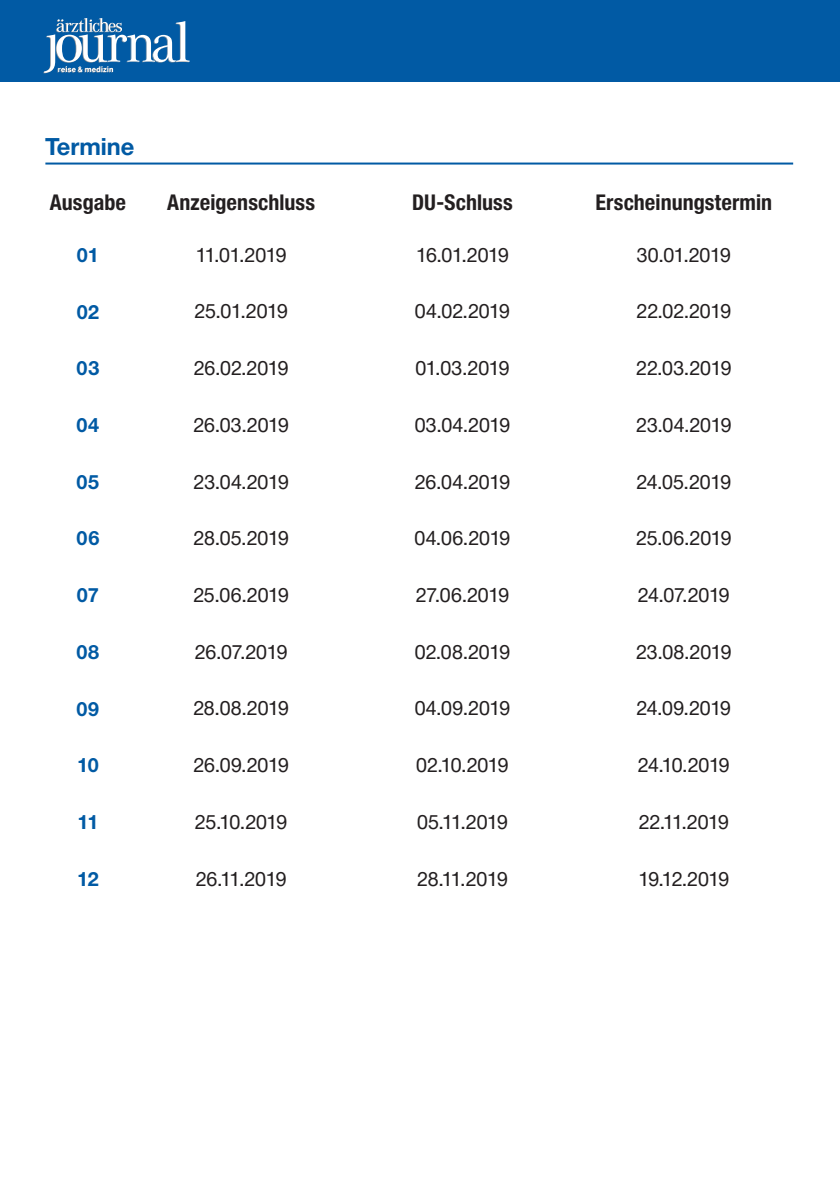
<style>
.page{position:relative;width:840px;height:1191px;background:#fff}
.page>*{position:absolute;margin:0;border:0;box-sizing:border-box;transform-origin:0 0}
.t1{font:700 24px "Neue Helveticacg";color:#015aa4}
.t2{font:700 22px "Neue Helvetica Condensed BQ";letter-spacing:.005em;color:#231f20}
.t3{font:20px "Neue Helveticacg";letter-spacing:-.02em;color:#231f20}
.t4{font:700 20px "Neue Helveticacg";color:#015aa4}
</style>
<div class="page">
<div style="left:0;top:0;width:839px;height:81px;background:#015aa4"></div>
<svg style="left:43px;top:18px;width:146px;height:55px"></svg>
<hr style="left:45px;top:162px;width:747px;height:2px;background:#015aa4">
<p class="t1" style="left:45px;top:131px;width:90px">Termine</p>
<p class="t2" style="left:50px;top:188px;width:78px">Ausgabe</p>
<p class="t2" style="left:167px;top:188px;width:149px">Anzeigenschluss</p>
<p class="t2" style="left:412px;top:188px;width:102px">DU-Schluss</p>
<p class="t2" style="left:595px;top:188px;width:178px">Erscheinungstermin</p>
<p class="t4" style="left:77px;top:242px;width:24px">01</p>
<p class="t3" style="left:196px;top:243px;width:92px">11.01.2019</p>
<p class="t3" style="left:416px;top:243px;width:94px">16.01.2019</p>
<p class="t3" style="left:636px;top:243px;width:95px">30.01.2019</p>
<p class="t4" style="left:76px;top:298px;width:25px">02</p>
<p class="t3" style="left:194px;top:300px;width:95px">25.01.2019</p>
<p class="t3" style="left:415px;top:300px;width:96px">04.02.2019</p>
<p class="t3" style="left:636px;top:300px;width:96px">22.02.2019</p>
<p class="t4" style="left:76px;top:355px;width:25px">03</p>
<p class="t3" style="left:193px;top:356px;width:96px">26.02.2019</p>
<p class="t3" style="left:415px;top:356px;width:96px">01.03.2019</p>
<p class="t3" style="left:636px;top:356px;width:97px">22.03.2019</p>
<p class="t4" style="left:76px;top:412px;width:25px">04</p>
<p class="t3" style="left:193px;top:413px;width:97px">26.03.2019</p>
<p class="t3" style="left:414px;top:413px;width:97px">03.04.2019</p>
<p class="t3" style="left:635px;top:413px;width:97px">23.04.2019</p>
<p class="t4" style="left:76px;top:468px;width:25px">05</p>
<p class="t3" style="left:193px;top:470px;width:97px">23.04.2019</p>
<p class="t3" style="left:414px;top:470px;width:97px">26.04.2019</p>
<p class="t3" style="left:636px;top:470px;width:96px">24.05.2019</p>
<p class="t4" style="left:76px;top:525px;width:25px">06</p>
<p class="t3" style="left:193px;top:527px;width:97px">28.05.2019</p>
<p class="t3" style="left:414px;top:527px;width:97px">04.06.2019</p>
<p class="t3" style="left:635px;top:527px;width:97px">25.06.2019</p>
<p class="t4" style="left:76px;top:582px;width:24px">07</p>
<p class="t3" style="left:193px;top:583px;width:97px">25.06.2019</p>
<p class="t3" style="left:415px;top:583px;width:95px">27.06.2019</p>
<p class="t3" style="left:637px;top:583px;width:93px">24.07.2019</p>
<p class="t4" style="left:76px;top:638px;width:25px">08</p>
<p class="t3" style="left:195px;top:640px;width:94px">26.07.2019</p>
<p class="t3" style="left:414px;top:640px;width:97px">02.08.2019</p>
<p class="t3" style="left:635px;top:640px;width:97px">23.08.2019</p>
<p class="t4" style="left:76px;top:695px;width:25px">09</p>
<p class="t3" style="left:193px;top:697px;width:97px">28.08.2019</p>
<p class="t3" style="left:414px;top:697px;width:97px">04.09.2019</p>
<p class="t3" style="left:636px;top:697px;width:96px">24.09.2019</p>
<p class="t4" style="left:77px;top:752px;width:24px">10</p>
<p class="t3" style="left:193px;top:753px;width:97px">26.09.2019</p>
<p class="t3" style="left:416px;top:753px;width:94px">02.10.2019</p>
<p class="t3" style="left:637px;top:753px;width:93px">24.10.2019</p>
<p class="t4" style="left:77px;top:808px;width:23px">11</p>
<p class="t3" style="left:195px;top:810px;width:94px">25.10.2019</p>
<p class="t3" style="left:417px;top:810px;width:92px">05.11.2019</p>
<p class="t3" style="left:638px;top:810px;width:92px">22.11.2019</p>
<p class="t4" style="left:77px;top:865px;width:24px">12</p>
<p class="t3" style="left:196px;top:867px;width:92px">26.11.2019</p>
<p class="t3" style="left:417px;top:867px;width:92px">28.11.2019</p>
<p class="t3" style="left:638px;top:867px;width:92px">19.12.2019</p>
</div>
